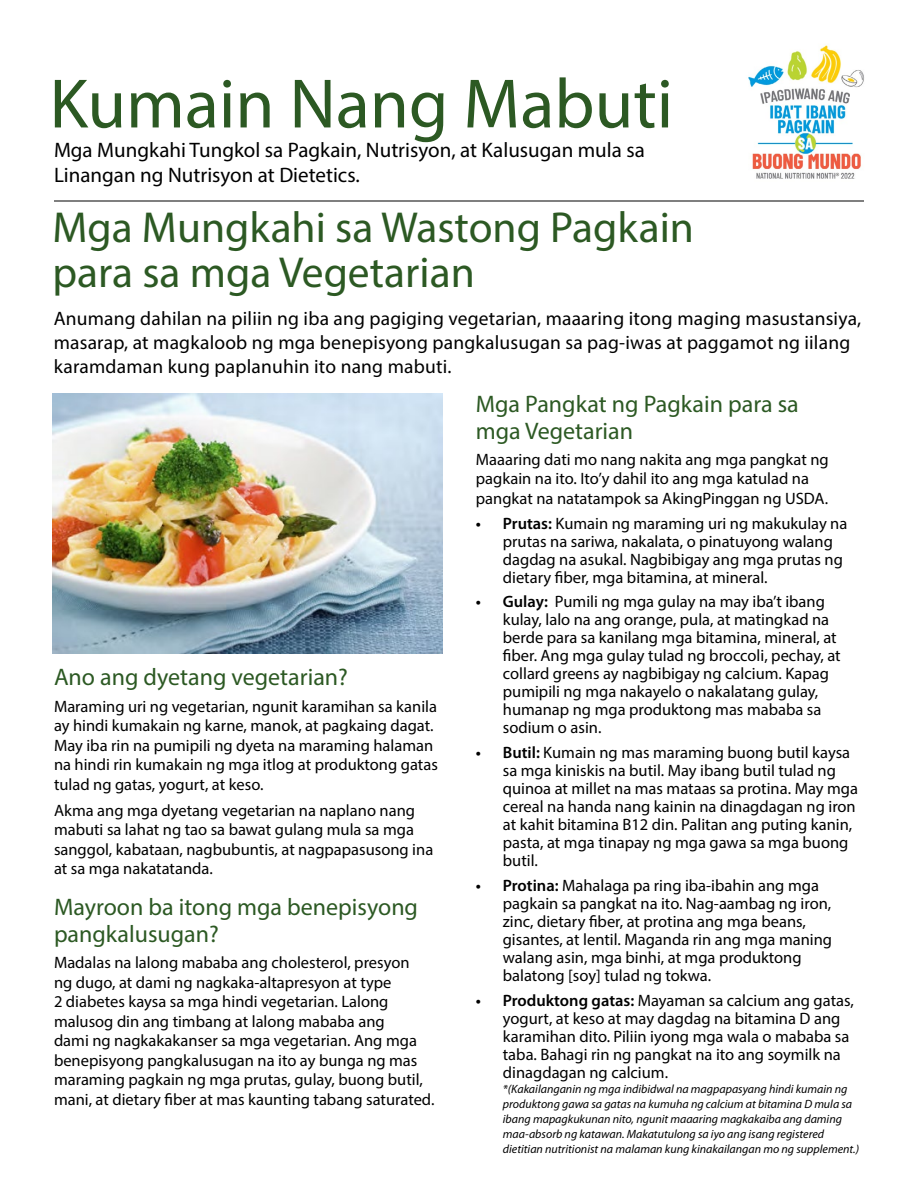
<style>
.page{position:relative;width:918px;height:1188px;background:#fff}
.page>*{position:absolute;margin:0;border:0;box-sizing:border-box;transform-origin:0 0}
.t1{font:70.5px "Myriad Pro";color:#2c5923}
.t2{font:43.5px/45px "Myriad Pro";color:#2c5923}
.t3{font:24px/27px "Myriad Pro";color:#2c5923}
.t4{font:21px/25.2px "Myriad Pro";color:#000}
.t5{font:19.5px/24px "Myriad Pro";letter-spacing:.01em;color:#000}
.t6{font:16.5px/18px "Myriad Pro";color:#000}
.t7{font:italic 12px/15px "Myriad Pro";color:#000}
.s1{font-weight:600}
</style>
<div class="page">
<img style="left:52px;top:394px;width:391px;height:260px">
<hr style="left:54px;top:201px;width:810px;height:1px;background:#000">
<img style="left:748px;top:45px;width:116px;height:134px">
<h1 class="t1" style="left:50px;top:60px;width:625px">Kumain Nang Mabuti</h1>
<p class="t4" style="left:54px;top:137px;width:592px">Mga Mungkahi Tungkol sa Pagkain, Nutrisyon, at Kalusugan mula sa<br>Linangan ng Nutrisyon at Dietetics.</p>
<h2 class="t2" style="left:52px;top:204px;width:643px">Mga Mungkahi sa Wastong Pagkain para sa mga Vegetarian</h2>
<p class="t5" style="left:54px;top:307px;width:809px">Anumang dahilan na piliin ng iba ang pagiging vegetarian, maaaring itong maging masustansiya, masarap, at magkaloob ng mga benepisyong pangkalusugan sa pag-iwas at paggamot ng iilang karamdaman kung paplanuhin ito nang mabuti.</p>
<h3 class="t3" style="left:54px;top:664px;width:296px">Ano ang dyetang vegetarian?</h3>
<p class="t6" style="left:54px;top:696px;width:385px;line-height:19.5px">Maraming uri ng vegetarian, ngunit karamihan sa kanila ay hindi kumakain ng karne, manok, at pagkaing dagat.<br>May iba rin na pumipili ng dyeta na maraming halaman na hindi rin kumakain ng mga itlog at produktong gatas tulad ng gatas, yogurt, at keso.</p>
<p class="t6" style="left:54px;top:800px;width:381px;line-height:19.5px">Akma ang mga dyetang vegetarian na naplano nang mabuti sa lahat ng tao sa bawat gulang mula sa mga sanggol, kabataan, nagbubuntis, at nagpapasusong ina at sa mga nakatatanda.</p>
<h3 class="t3" style="left:54px;top:893px;width:366px">Mayroon ba itong mga benepisyong pangkalusugan?</h3>
<p class="t6" style="left:54px;top:953px;width:382px;line-height:19.5px">Madalas na lalong mababa ang cholesterol, presyon<br>ng dugo, at dami ng nagkaka-altapresyon at type<br>2 diabetes kaysa sa mga hindi vegetarian. Lalong malusog din ang timbang at lalong mababa ang<br>dami ng nagkakakanser sa mga vegetarian. Ang mga benepisyong pangkalusugan na ito ay bunga ng mas maraming pagkain ng mga prutas, gulay, buong butil, mani, at dietary fiber at mas kaunting tabang saturated.</p>
<h3 class="t3" style="left:476px;top:390px;width:324px">Mga Pangkat ng Pagkain para sa mga Vegetarian</h3>
<p class="t6" style="left:476px;top:449px;width:354px;line-height:19.5px">Maaaring dati mo nang nakita ang mga pangkat ng pagkain na ito. Ito’y dahil ito ang mga katulad na pangkat na natatampok sa AkingPinggan ng USDA.</p>
<p class="t6" style="left:503px;top:514px;width:346px;text-indent:-27px"><span class="s1">• Prutas:</span> Kumain ng maraming uri ng makukulay na prutas na sariwa, nakalata, o pinatuyong walang dagdag na asukal. Nagbibigay ang mga prutas ng dietary fiber, mga bitamina, at mineral.</p>
<p class="t6" style="left:503px;top:593px;width:339px;text-indent:-27px"><span class="s1">• Gulay:</span> Pumili ng mga gulay na may iba’t ibang kulay, lalo na ang orange, pula, at matingkad na berde para sa kanilang mga bitamina, mineral, at fiber. Ang mga gulay tulad ng broccoli, pechay, at collard greens ay nagbibigay ng calcium. Kapag pumipili ng mga nakayelo o nakalatang gulay, humanap ng mga produktong mas mababa sa sodium o asin.</p>
<p class="t6" style="left:503px;top:743px;width:357px;text-indent:-27px"><span class="s1">• Butil:</span> Kumain ng mas maraming buong butil kaysa sa mga kiniskis na butil. May ibang butil tulad ng quinoa at millet na mas mataas sa protina. May mga cereal na handa nang kainin na dinagdagan ng iron at kahit bitamina B12 din. Palitan ang puting kanin, pasta, at mga tinapay ng mga gawa sa mga buong butil.</p>
<p class="t6" style="left:503px;top:876px;width:331px;text-indent:-27px"><span class="s1">• Protina:</span> Mahalaga pa ring iba-ibahin ang mga pagkain sa pangkat na ito. Nag-aambag ng iron, zinc, dietary fiber, at protina ang mga beans, gisantes, at lentil. Maganda rin ang mga maning walang asin, mga binhi, at mga produktong balatong [soy] tulad ng tokwa.</p>
<p class="t6" style="left:503px;top:991px;width:352px;text-indent:-27px"><span class="s1">• Produktong gatas:</span> Mayaman sa calcium ang gatas, yogurt, at keso at may dagdag na bitamina D ang karamihan dito. Piliin iyong mga wala o mababa sa taba. Bahagi rin ng pangkat na ito ang soymilk na dinagdagan ng calcium.</p>
<p class="t7" style="left:503px;top:1081px;width:358px">*(Kakailanganin ng mga indibidwal na magpapasyang hindi kumain ng produktong gawa sa gatas na kumuha ng calcium at bitamina D mula sa ibang mapagkukunan nito, ngunit maaaring magkakaiba ang daming maa-absorb ng katawan. Makatutulong sa iyo ang isang registered dietitian nutritionist na malaman kung kinakailangan mo ng supplement.)</p>
</div>
